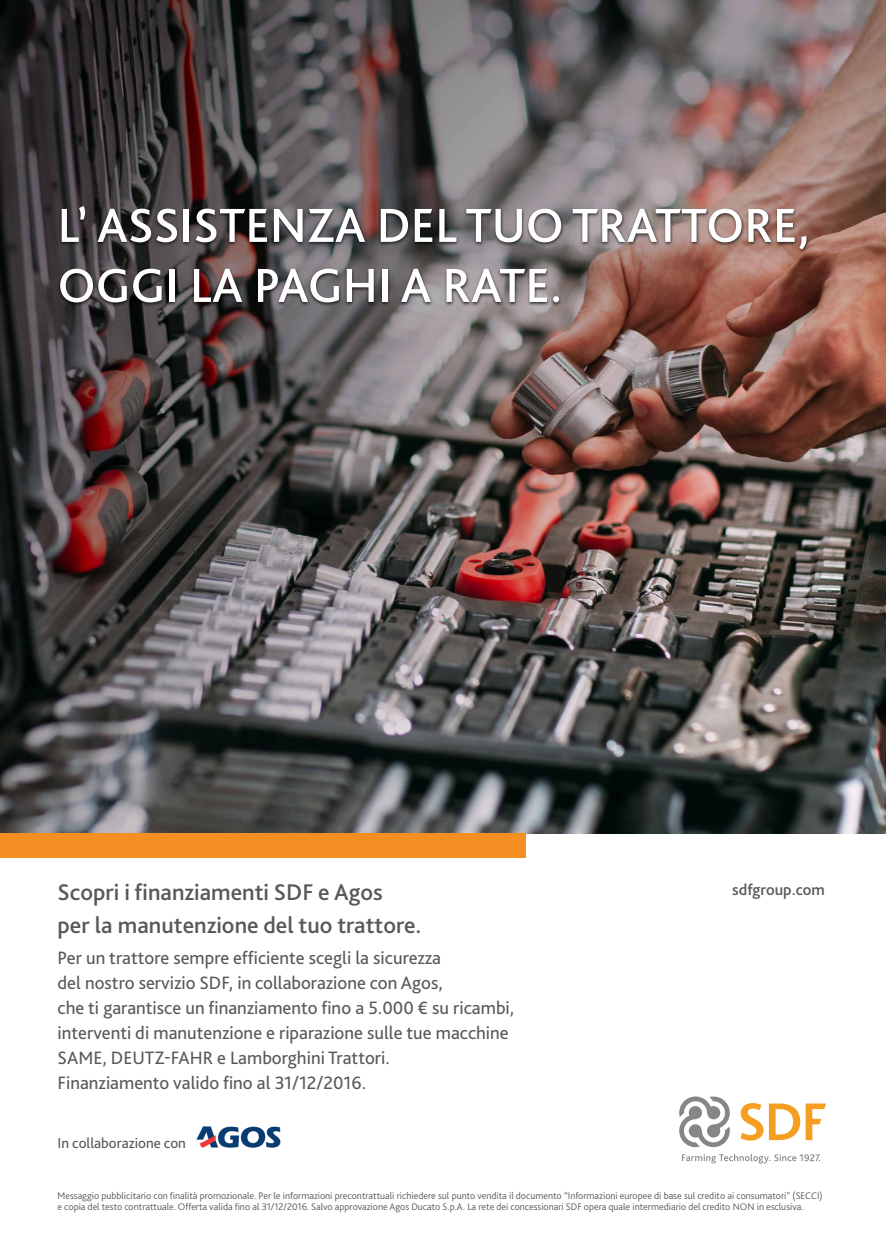
<style>
.page{position:relative;width:886px;height:1241px;background:#fff}
.page>*{position:absolute;margin:0;border:0;box-sizing:border-box;transform-origin:0 0}
.t1{font:500 50px/60px "Bliss Pro";color:#fff}
.t2{font:500 23.75px "Bliss Pro";color:#58585a}
.t3{font:18.75px/25px "Bliss Pro";color:#58585a}
.t4{font:500 16.25px "Bliss Pro";color:#58585a}
.t5{font:15px "Bliss Pro";color:#58585a}
.t6{font:300 10px/11.9px "Bliss Pro";color:#58585a}
</style>
<div class="page">
<img style="left:0;top:0;width:886px;height:833px">
<div style="left:0;top:833px;width:525px;height:24px;background:#f58f24"></div>
<div style="left:57px;top:205px;width:753px;height:102px;background:#000;opacity:.75"></div>
<img style="left:196px;top:1126px;width:85px;height:22px">
<svg style="left:682px;top:1153px;width:138px;height:10px"></svg>
<svg style="left:740px;top:1103px;width:23px;height:37px"></svg>
<svg style="left:769px;top:1103px;width:57px;height:36px"></svg>
<svg style="left:679px;top:1096px;width:51px;height:50px"></svg>
<h1 class="t1" style="left:58px;top:195px;width:754px">L’ ASSISTENZA DEL TUO TRATTORE,<br>OGGI LA PAGHI A RATE.</h1>
<h2 class="t2" style="left:58px;top:876px;width:327px">Scopri i finanziamenti SDF e Agos</h2>
<h3 class="t4" style="left:732px;top:879px;width:94px">sdfgroup.com</h3>
<h2 class="t2" style="left:58px;top:909px;width:365px">per la manutenzione del tuo trattore.</h2>
<p class="t3" style="left:58px;top:945px;width:458px">Per un trattore sempre efficiente scegli la sicurezza<br>del nostro servizio SDF, in collaborazione con Agos,<br>che ti garantisce un finanziamento fino a 5.000 € su ricambi, interventi di manutenzione e riparazione sulle tue macchine SAME, DEUTZ-FAHR e Lamborghini Trattori.<br>Finanziamento valido fino al 31/12/2016.</p>
<h3 class="t5" style="left:58px;top:1133px;width:130px">In collaborazione con</h3>
<p class="t6" style="left:58px;top:1188px;width:766px">Messaggio pubblicitario con finalità promozionale. Per le informazioni precontrattuali richiedere sul punto vendita il documento “Informazioni europee di base sul credito ai consumatori” (SECCI) e copia del testo contrattuale. Offerta valida fino al 31/12/2016. Salvo approvazione Agos Ducato S.p.A. La rete dei concessionari SDF opera quale intermediario del credito NON in esclusiva.</p>
</div>
